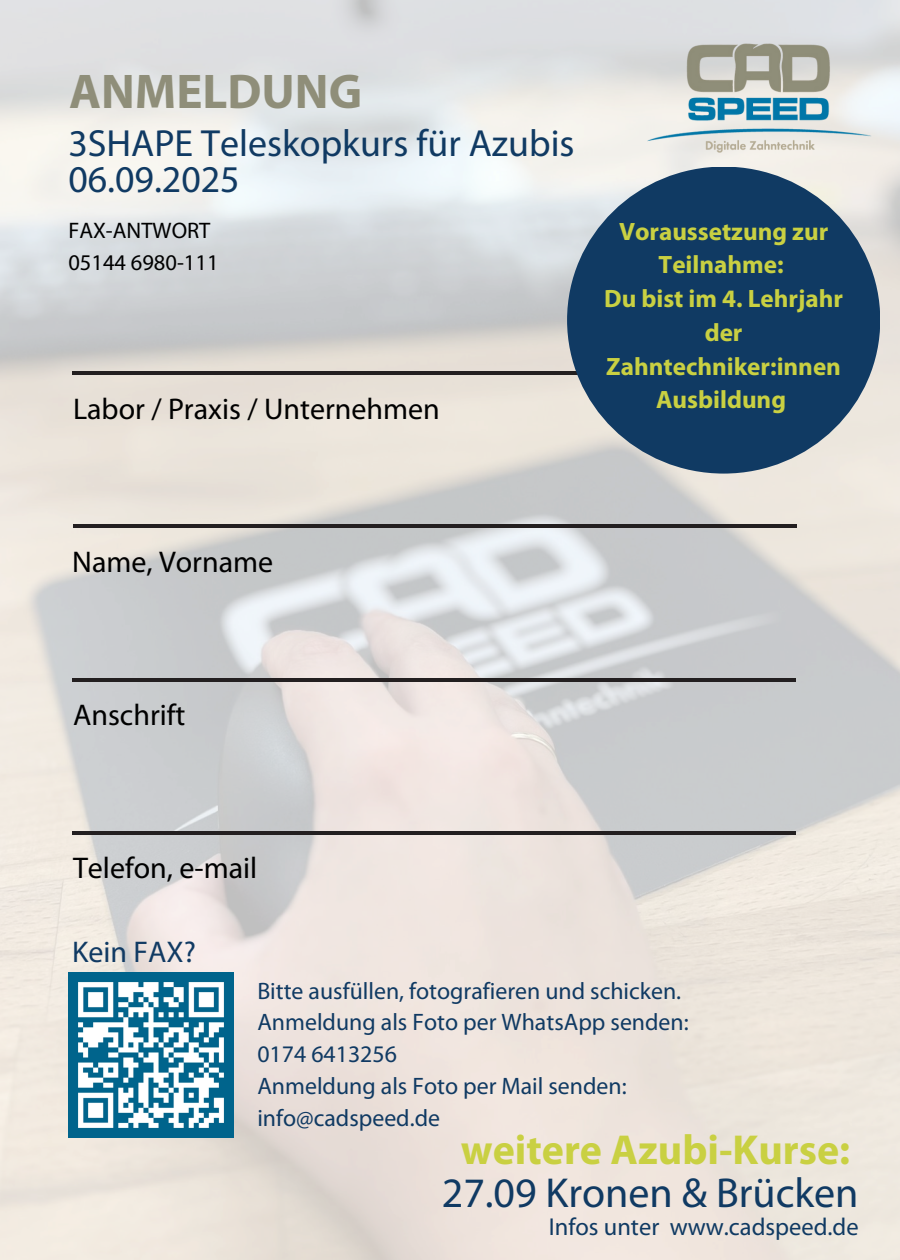
<style>
.page{position:relative;width:900px;height:1260px;background:#fff}
.page>*{position:absolute;margin:0;border:0;box-sizing:border-box;transform-origin:0 0}
.t1{font:700 49px "Myriad Pro";color:#8f8e79}
.t2{font:700 42px/43px "Myriad Pro";color:#c9d042;text-align:center}
.t3{font:38px/35.5px "Myriad Pro";color:#103a63}
.t4{font:30px "Myriad Pro";color:#000}
.t5{font:30px "Myriad Pro";color:#103a63}
.t6{font:700 25.25px/33.8px "Myriad Pro";color:#c9d042;text-align:center}
.t7{font:24.5px "Myriad Pro";color:#103a63}
.t8{font:23.75px/31.8px "Myriad Pro";color:#103a63}
.t9{font:22.5px "Myriad Pro";color:#000}
.s1{font-weight:400;color:#103a63}
</style>
<div class="page">
<img style="left:0;top:0;width:900px;height:1260px">
<img style="left:68px;top:972px;width:165px;height:165px">
<hr style="left:72px;top:372px;width:724px;height:3px;background:#231f20">
<hr style="left:73px;top:525px;width:724px;height:3px;background:#231f20">
<hr style="left:72px;top:678px;width:724px;height:3px;background:#231f20">
<hr style="left:72px;top:831px;width:724px;height:4px;background:#231f20">
<img style="left:637px;top:25px;width:244px;height:147px">
<div style="left:567px;top:167px;width:313px;height:307px;background:#103a63;border-radius:50%"></div>
<p class="t1" style="left:69px;top:71px;width:295px">ANMELDUNG</p>
<p class="t3" style="left:68px;top:129px;width:508px">3SHAPE Teleskopkurs für Azubis<br>06.09.2025</p>
<h1 class="t9" style="left:68px;top:221px;width:144px">FAX-ANTWORT</h1>
<h2 class="t9" style="left:68px;top:253px;width:152px">05144 6980-111</h2>
<h4 class="t4" style="left:73px;top:396px;width:368px">Labor / Praxis / Unternehmen</h4>
<h3 class="t6" style="left:604px;top:217px;width:240px">Voraussetzung zur<br>Teilnahme:<br>Du bist im 4. Lehrjahr der<br>Zahntechniker:innen<br>Ausbildung</h3>
<h6 class="t4" style="left:72px;top:549px;width:203px">Name, Vorname</h6>
<p class="t4" style="left:73px;top:703px;width:114px">Anschrift</p>
<p class="t4" style="left:73px;top:856px;width:186px">Telefon, e-mail</p>
<p class="t5" style="left:72px;top:940px;width:125px">Kein FAX?</p>
<h3 class="t8" style="left:257px;top:977px;width:433px">Bitte ausfüllen, fotografieren und schicken.<br>Anmeldung als Foto per WhatsApp senden:<br>0174 6413256<br>Anmeldung als Foto per Mail senden: info@cadspeed.de</h3>
<h3 class="t2" style="left:442px;top:1132px;width:418px">weitere Azubi-Kurse:<br><span class="s1">27.09 Kronen &amp; Brücken</span></h3>
<h3 class="t7" style="left:549px;top:1216px;width:311px">Infos unter www.cadspeed.de</h3>
</div>
